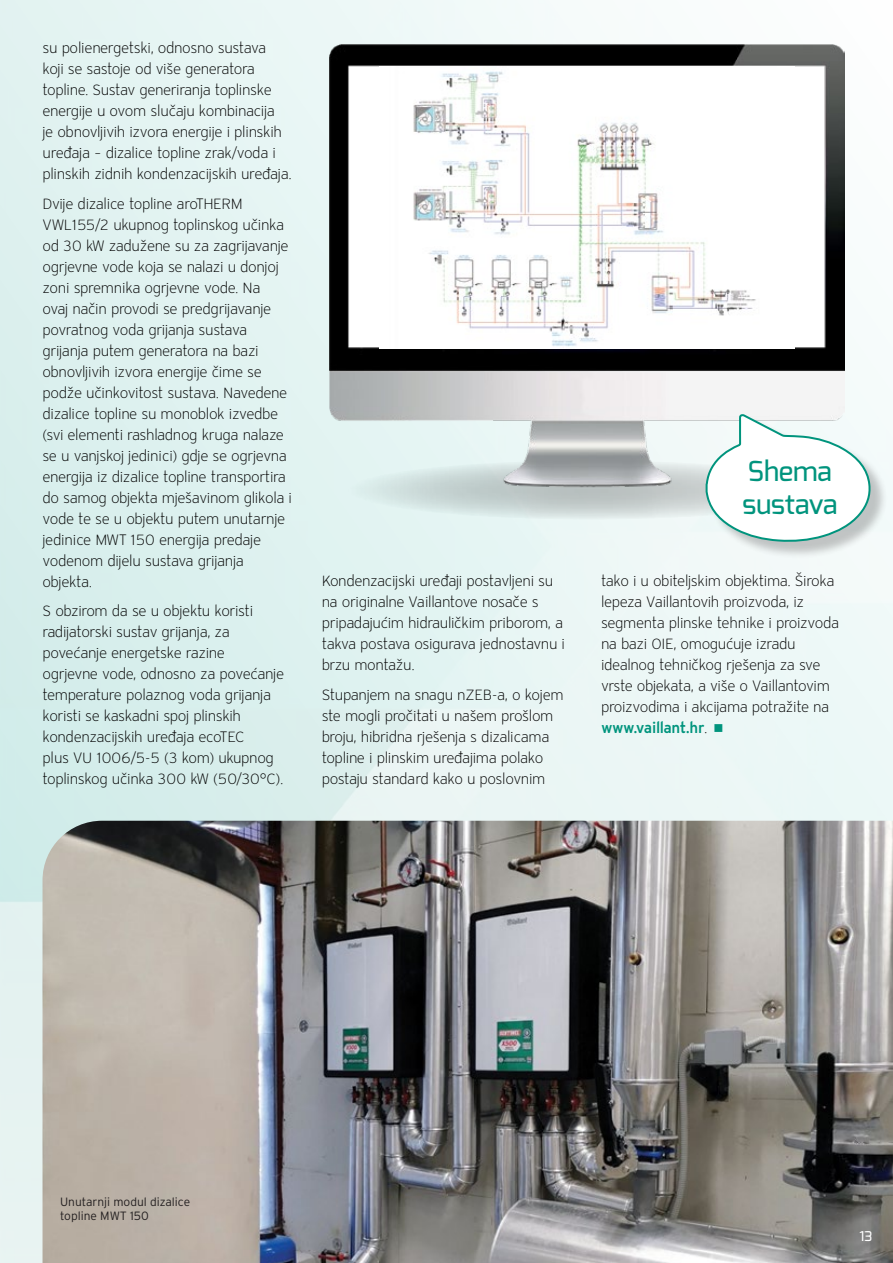
<style>
.page{position:relative;width:893px;height:1263px;background:#fff}
.page>*{position:absolute;margin:0;border:0;box-sizing:border-box;transform-origin:0 0}
.t1{font:500 27.45px/33px "Exo";color:#00947d}
.t2{font:15px/21px "Vaillant 13 Light TID";letter-spacing:-.025em;color:#000}
.t3{font:15px "Vaillant 13 Demi TID";letter-spacing:-.025em;color:#00947d}
.t4{font:500 13.5px "Exo";color:#fff}
.t5{font:300 12px/14.4px "Interstate OT";color:#231f20}
.s1{font-family:"Vaillant 13 Light TID";color:#000}
</style>
<div class="page">
<img style="left:0;top:0;width:893px;height:1263px">
<img style="left:43px;top:821px;width:850px;height:442px">
<svg style="left:347px;top:460px;width:486px;height:60px;background:#cdd8d7"></svg>
<img style="left:329px;top:44px;width:515px;height:448px">
<img style="left:379px;top:67px;width:415px;height:282px">
<div style="left:708px;top:417px;width:180px;height:142px;background:#231f20;opacity:.25"></div>
<svg style="left:704px;top:412px;width:166px;height:132px"></svg>
<p class="t2" style="left:43px;top:37px;width:251px">su polienergetski, odnosno sustava<br>koji se sastoje od više generatora topline. Sustav generiranja toplinske energije u ovom slučaju kombinacija<br>je obnovljivih izvora energije i plinskih uređaja – dizalice topline zrak/voda i plinskih zidnih kondenzacijskih uređaja.</p>
<p class="t2" style="left:43px;top:193px;width:251px">Dvije dizalice topline aroTHERM VWL155/2 ukupnog toplinskog učinka od 30 kW zadužene su za zagrijavanje ogrjevne vode koja se nalazi u donjoj zoni spremnika ogrjevne vode. Na<br>ovaj način provodi se predgrijavanje povratnog voda grijanja sustava grijanja putem generatora na bazi obnovljivih izvora energije čime se podže učinkovitost sustava. Navedene dizalice topline su monoblok izvedbe (svi elementi rashladnog kruga nalaze se u vanjskoj jedinici) gdje se ogrjevna energija iz dizalice topline transportira do samog objekta mješavinom glikola i vode te se u objektu putem unutarnje jedinice MWT 150 energija predaje vodenom dijelu sustava grijanja objekta.</p>
<p class="t2" style="left:43px;top:600px;width:243px">S obzirom da se u objektu koristi radijatorski sustav grijanja, za povećanje energetske razine ogrjevne vode, odnosno za povećanje temperature polaznog voda grijanja koristi se kaskadni spoj plinskih kondenzacijskih uređaja ecoTEC<br>plus VU 1006/5-5 (3 kom) ukupnog toplinskog učinka 300 kW (50/30°C).</p>
<p class="t2" style="left:322px;top:570px;width:245px">Kondenzacijski uređaji postavljeni su na originalne Vaillantove nosače s pripadajućim hidrauličkim priborom, a takva postava osigurava jednostavnu i brzu montažu.</p>
<p class="t2" style="left:322px;top:684px;width:243px">Stupanjem na snagu nZEB-a, o kojem ste mogli pročitati u našem prošlom broju, hibridna rješenja s dizalicama topline i plinskim uređajima polako postaju standard kako u poslovnim</p>
<h1 class="t1" style="left:742px;top:454px;width:97px">Shema sustava</h1>
<p class="t2" style="left:601px;top:570px;width:240px">tako i u obiteljskim objektima. Široka lepeza Vaillantovih proizvoda, iz segmenta plinske tehnike i proizvoda na bazi OIE, omogućuje izradu idealnog tehničkog rješenja za sve vrste objekata, a više o Vaillantovim proizvodima i akcijama potražite na</p>
<p class="t3" style="left:601px;top:718px;width:124px">www.vaillant.hr<span class="s1">.</span> ■</p>
<p class="t5" style="left:60px;top:1194px;width:132px">Unutarnji modul dizalice topline MWT 150</p>
<p class="t4" style="left:859px;top:1227px;width:14px">13</p>
</div>
